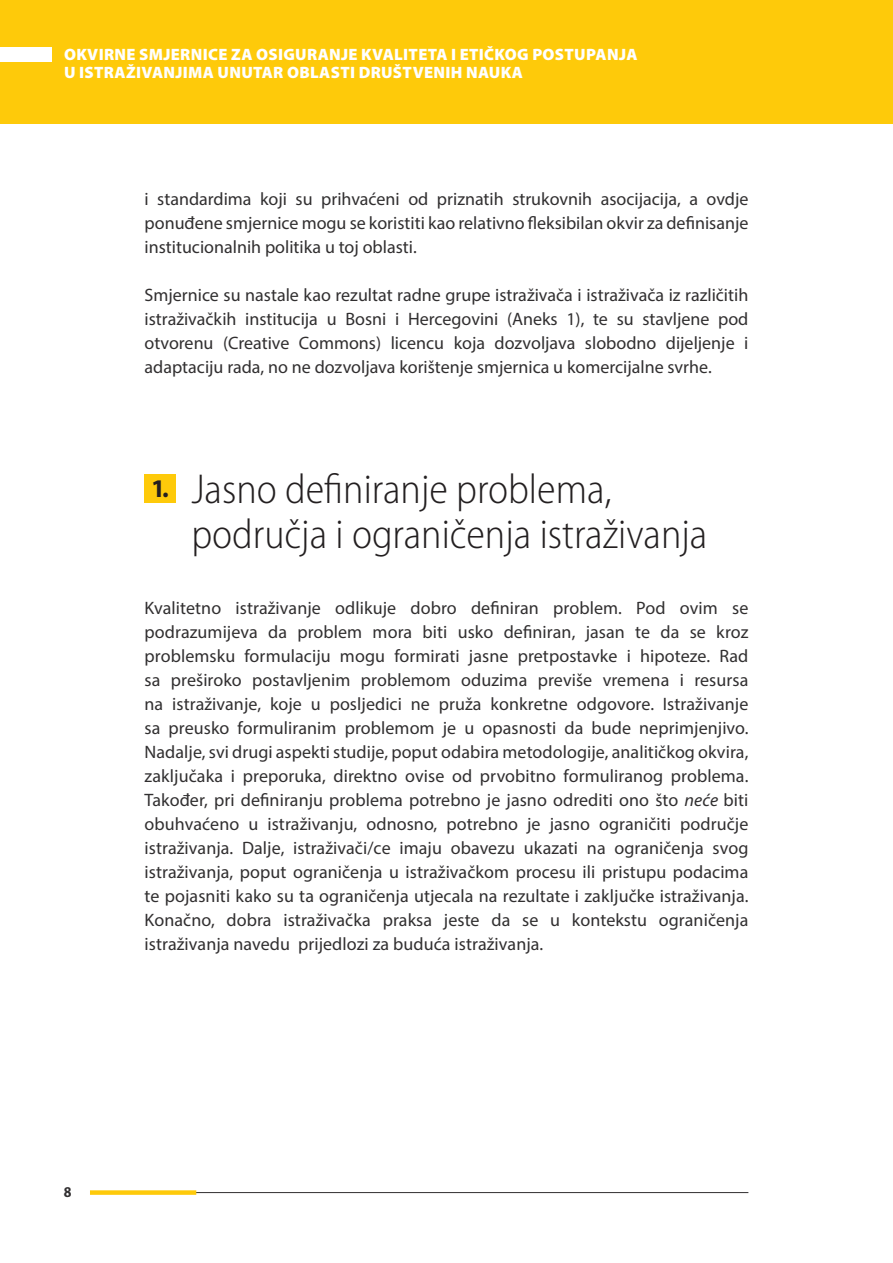
<style>
.page{position:relative;width:893px;height:1263px;background:#fff}
.page>*{position:absolute;margin:0;border:0;box-sizing:border-box;transform-origin:0 0}
.t1{font:300 semi-condensed 42px/45px "Myriad Pro";color:#231f20}
.t2{font:18px/24px "Myriad Pro";color:#312f30;text-align:justify}
.t3{font:900 16.5px/18px "Myriad Pro";letter-spacing:.02em;color:#fff}
.t4{font:700 semi-condensed 15px "Myriad Pro";color:#312f30}
.s1{font-weight:700;font-stretch:normal;font-size:25.5px}
.s2{font-style:italic}
</style>
<div class="page">
<div style="left:145px;top:474px;width:31px;height:29px;background:#feca0a"></div>
<hr style="left:91px;top:1192px;width:657px;height:1px;background:#312f30">
<div style="left:90px;top:1190px;width:106px;height:5px;background:#feca0a"></div>
<div style="left:0;top:0;width:893px;height:123px;background:#feca0a"></div>
<div style="left:0;top:48px;width:51px;height:14px;background:#fff"></div>
<p class="t3" style="left:64px;top:45px;width:575px">OKVIRNE SMJERNICE ZA OSIGURANJE KVALITETA I ETIČKOG POSTUPANJA<br>U ISTRAŽIVANJIMA UNUTAR OBLASTI DRUŠTVENIH NAUKA</p>
<p class="t2" style="left:145px;top:187px;width:605px">i standardima koji su prihvaćeni od priznatih strukovnih asocijacija, a ovdje ponuđene smjernice mogu se koristiti kao relativno fleksibilan okvir za definisanje institucionalnih politika u toj oblasti.</p>
<p class="t2" style="left:145px;top:283px;width:605px">Smjernice su nastale kao rezultat radne grupe istraživača i istraživača iz različitih istraživačkih institucija u Bosni i Hercegovini (Aneks 1), te su stavljene pod otvorenu (Creative Commons) licencu koja dozvoljava slobodno dijeljenje i adaptaciju rada, no ne dozvoljava korištenje smjernica u komercijalne svrhe.</p>
<h1 class="t1" style="left:191px;top:466px;width:517px;text-indent:-40px"><span class="s1">1.</span> Jasno definiranje problema, područja i ograničenja istraživanja</h1>
<p class="t2" style="left:145px;top:596px;width:605px">Kvalitetno istraživanje odlikuje dobro definiran problem. Pod ovim se podrazumijeva da problem mora biti usko definiran, jasan te da se kroz problemsku formulaciju mogu formirati jasne pretpostavke i hipoteze. Rad sa preširoko postavljenim problemom oduzima previše vremena i resursa na istraživanje, koje u posljedici ne pruža konkretne odgovore. Istraživanje sa preusko formuliranim problemom je u opasnosti da bude neprimjenjivo.<br>Nadalje, svi drugi aspekti studije, poput odabira metodologije, analitičkog okvira, zaključaka i preporuka, direktno ovise od prvobitno formuliranog problema.<br>Također, pri definiranju problema potrebno je jasno odrediti ono što <span class="s2">neće</span> biti obuhvaćeno u istraživanju, odnosno, potrebno je jasno ograničiti područje istraživanja. Dalje, istraživači/ce imaju obavezu ukazati na ograničenja svog istraživanja, poput ograničenja u istraživačkom procesu ili pristupu podacima te pojasniti kako su ta ograničenja utjecala na rezultate i zaključke istraživanja.<br>Konačno, dobra istraživačka praksa jeste da se u kontekstu ograničenja istraživanja navedu prijedlozi za buduća istraživanja.</p>
<p class="t4" style="left:64px;top:1183px;width:9px">8</p>
</div>
